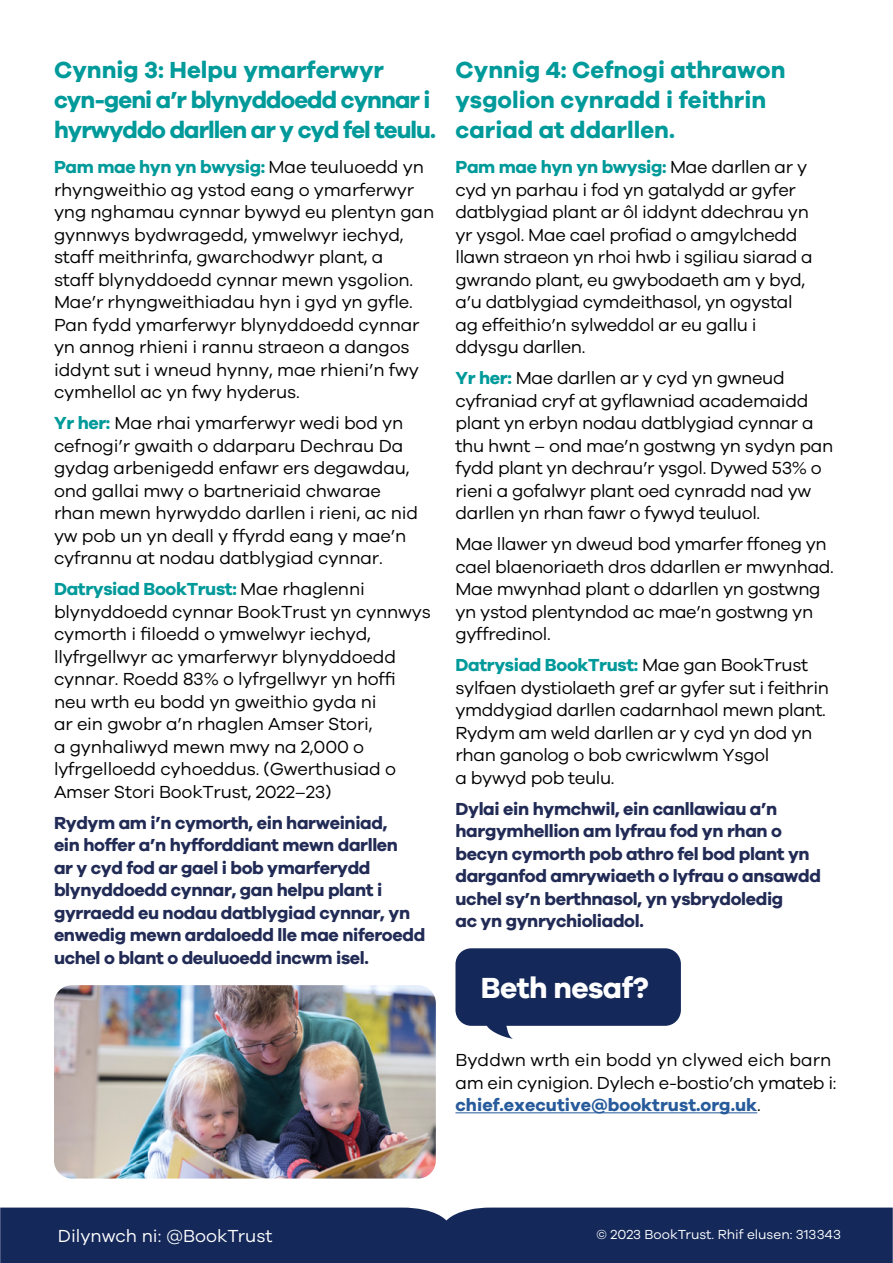
<style>
.page{position:relative;width:893px;height:1263px;background:#fff}
.page>*{position:absolute;margin:0;border:0;box-sizing:border-box;transform-origin:0 0}
.t1{font:700 30px "Galano Grotesque";letter-spacing:-.02em;color:#fff}
.t2{font:700 24px/30px "Galano Grotesque";letter-spacing:-.04em;color:#009a9b}
.t3{font:700 24px/30px "Galano Grotesque";color:#009a9b}
.t4{font:18px/22.5px "Galano Grotesque";letter-spacing:-.01em;color:#000}
.t5{font:700 18px/22.5px "Galano Grotesque";letter-spacing:-.02em;color:#212b55}
.t6{font:18px "Galano Grotesque";color:#fff}
.t7{font:13.5px "Galano Grotesque";color:#fff}
.s1{font-weight:700;color:#009a9b}
.s2{font-weight:700;color:#275b9b}
</style>
<div class="page">
<div style="left:0;top:1207px;width:893px;height:56px;background:#14285a"></div>
<hr style="left:455px;top:1112px;width:302px;height:1px;background:#275b9b">
<img style="left:54px;top:985px;width:382px;height:193px">
<div style="left:455px;top:948px;width:226px;height:78px;background:#14285a;border-radius:16px"></div>
<svg style="left:486px;top:1025px;width:27px;height:14px"></svg>
<h2 class="t2" style="left:54px;top:54px;width:384px">Cynnig 3: Helpu ymarferwyr cyn-geni a’r blynyddoedd cynnar i hyrwyddo darllen ar y cyd fel teulu.</h2>
<p class="t4" style="left:54px;top:155px;width:382px"><span class="s1">Pam mae hyn yn bwysig:</span> Mae teuluoedd yn rhyngweithio ag ystod eang o ymarferwyr yng nghamau cynnar bywyd eu plentyn gan gynnwys bydwragedd, ymwelwyr iechyd, staff meithrinfa, gwarchodwyr plant, a<br>staff blynyddoedd cynnar mewn ysgolion.<br>Mae’r rhyngweithiadau hyn i gyd yn gyfle.<br>Pan fydd ymarferwyr blynyddoedd cynnar yn annog rhieni i rannu straeon a dangos iddynt sut i wneud hynny, mae rhieni’n fwy cymhellol ac yn fwy hyderus.</p>
<p class="t4" style="left:54px;top:411px;width:366px"><span class="s1">Yr her:</span> Mae rhai ymarferwyr wedi bod yn cefnogi’r gwaith o ddarparu Dechrau Da gydag arbenigedd enfawr ers degawdau, ond gallai mwy o bartneriaid chwarae rhan mewn hyrwyddo darllen i rieni, ac nid yw pob un yn deall y ffyrdd eang y mae’n cyfrannu at nodau datblygiad cynnar.</p>
<p class="t4" style="left:54px;top:577px;width:378px"><span class="s1">Datrysiad BookTrust:</span> Mae rhaglenni blynyddoedd cynnar BookTrust yn cynnwys cymorth i filoedd o ymwelwyr iechyd, llyfrgellwyr ac ymarferwyr blynyddoedd cynnar. Roedd 83% o lyfrgellwyr yn hoffi neu wrth eu bodd yn gweithio gyda ni<br>ar ein gwobr a’n rhaglen Amser Stori,<br>a gynhaliwyd mewn mwy na 2,000 o lyfrgelloedd cyhoeddus. (Gwerthusiad o Amser Stori BookTrust, 2022–23)</p>
<p class="t5" style="left:54px;top:811px;width:373px">Rydym am i’n cymorth, ein harweiniad,<br>ein hoffer a’n hyfforddiant mewn darllen<br>ar y cyd fod ar gael i bob ymarferydd blynyddoedd cynnar, gan helpu plant i gyrraedd eu nodau datblygiad cynnar, yn enwedig mewn ardaloedd lle mae niferoedd uchel o blant o deuluoedd incwm isel.</p>
<h2 class="t3" style="left:455px;top:54px;width:332px">Cynnig 4: Cefnogi athrawon ysgolion cynradd i feithrin cariad at ddarllen.</h2>
<p class="t4" style="left:455px;top:155px;width:359px"><span class="s1">Pam mae hyn yn bwysig:</span> Mae darllen ar y cyd yn parhau i fod yn gatalydd ar gyfer datblygiad plant ar ôl iddynt ddechrau yn yr ysgol. Mae cael profiad o amgylchedd llawn straeon yn rhoi hwb i sgiliau siarad a gwrando plant, eu gwybodaeth am y byd, a’u datblygiad cymdeithasol, yn ogystal ag effeithio’n sylweddol ar eu gallu i ddysgu darllen.</p>
<p class="t4" style="left:455px;top:366px;width:379px"><span class="s1">Yr her:</span> Mae darllen ar y cyd yn gwneud cyfraniad cryf at gyflawniad academaidd plant yn erbyn nodau datblygiad cynnar a thu hwnt – ond mae’n gostwng yn sydyn pan fydd plant yn dechrau’r ysgol. Dywed 53% o rieni a gofalwyr plant oed cynradd nad yw darllen yn rhan fawr o fywyd teuluol.</p>
<p class="t4" style="left:455px;top:532px;width:380px">Mae llawer yn dweud bod ymarfer ffoneg yn cael blaenoriaeth dros ddarllen er mwynhad.<br>Mae mwynhad plant o ddarllen yn gostwng yn ystod plentyndod ac mae’n gostwng yn gyffredinol.</p>
<p class="t4" style="left:455px;top:653px;width:375px"><span class="s1">Datrysiad BookTrust:</span> Mae gan BookTrust sylfaen dystiolaeth gref ar gyfer sut i feithrin ymddygiad darllen cadarnhaol mewn plant.<br>Rydym am weld darllen ar y cyd yn dod yn rhan ganolog o bob cwricwlwm Ysgol<br>a bywyd pob teulu.</p>
<p class="t5" style="left:455px;top:797px;width:367px">Dylai ein hymchwil, ein canllawiau a’n hargymhellion am lyfrau fod yn rhan o becyn cymorth pob athro fel bod plant yn darganfod amrywiaeth o lyfrau o ansawdd uchel sy’n berthnasol, yn ysbrydoledig<br>ac yn gynrychioliadol.</p>
<h1 class="t1" style="left:481px;top:969px;width:169px">Beth nesaf?</h1>
<p class="t4" style="left:455px;top:1048px;width:382px">Byddwn wrth ein bodd yn clywed eich barn am ein cynigion. Dylech e-bostio’ch ymateb i: <span class="s2">chief.executive@booktrust.org.uk</span>.</p>
<p class="t6" style="left:58px;top:1225px;width:216px">Dilynwch ni: @BookTrust</p>
<p class="t7" style="left:597px;top:1226px;width:246px">© 2023 BookTrust. Rhif elusen: 313343</p>
</div>
